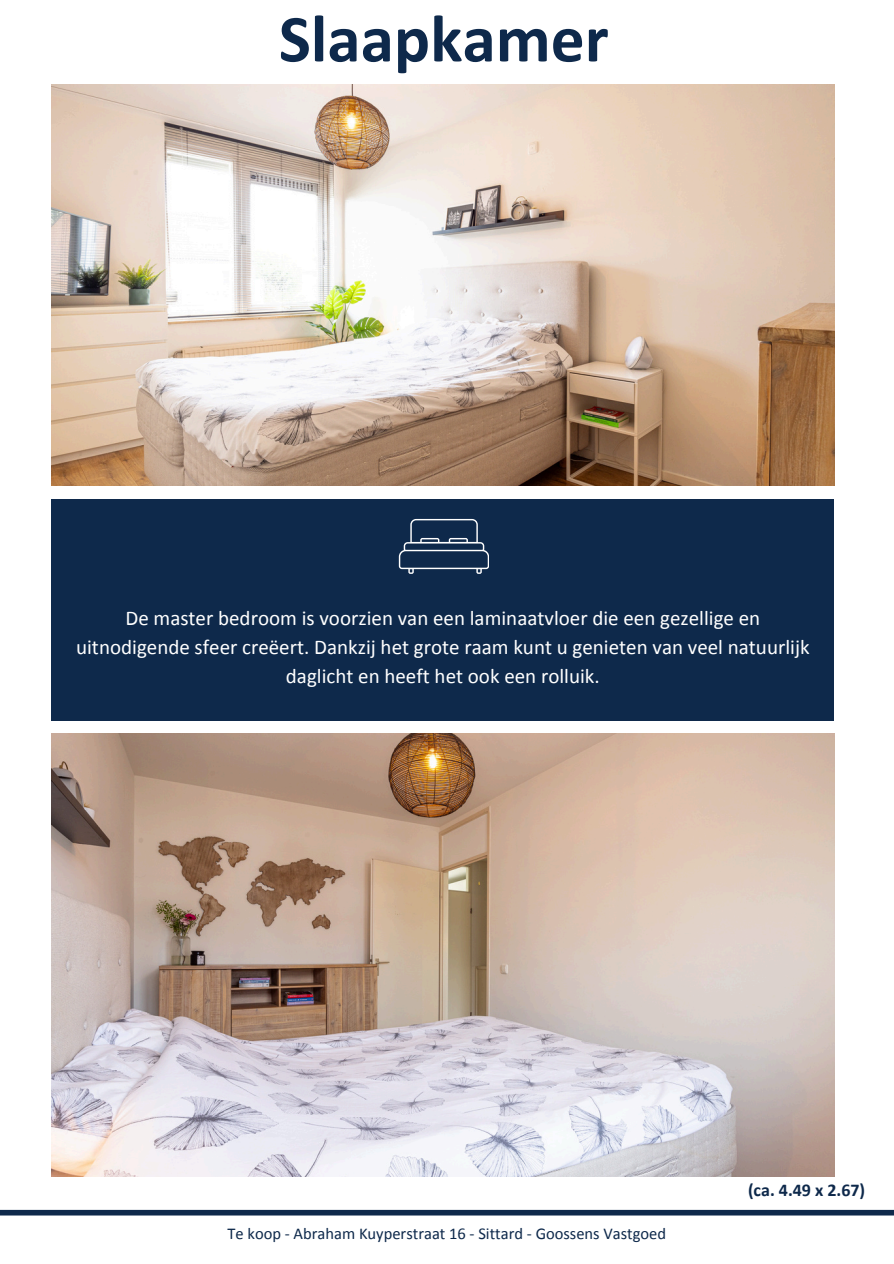
<style>
.page{position:relative;width:894px;height:1264px;background:#fff}
.page>*{position:absolute;margin:0;border:0;box-sizing:border-box;transform-origin:0 0}
.t1{font:700 67.5px "Calibri";color:#0e294b}
.t2{font:21px/29.2px "Calibri";color:#fff;text-align:center}
.t3{font:700 18px "Calibri";color:#0e294b}
.t4{font:16.5px "Calibri";color:#0e294b}
</style>
<div class="page">
<div style="left:0;top:1209px;width:893px;height:6px;background:#0e294b"></div>
<img style="left:51px;top:85px;width:782px;height:400px">
<div style="left:51px;top:498px;width:783px;height:222px;background:#0e294b"></div>
<svg style="left:399px;top:519px;width:89px;height:55px"></svg>
<img style="left:51px;top:733px;width:782px;height:443px">
<h1 class="t1" style="left:279px;top:11px;width:331px">Slaapkamer</h1>
<p class="t2" style="left:76px;top:605px;width:734px">De master bedroom is voorzien van een laminaatvloer die een gezellige en uitnodigende sfeer creëert. Dankzij het grote raam kunt u genieten van veel natuurlijk daglicht en heeft het ook een rolluik.</p>
<p class="t4" style="left:227px;top:1226px;width:440px">Te koop - Abraham Kuyperstraat 16 - Sittard - Goossens Vastgoed</p>
<p class="t3" style="left:747px;top:1182px;width:119px">(ca. 4.49 x 2.67)</p>
</div>
